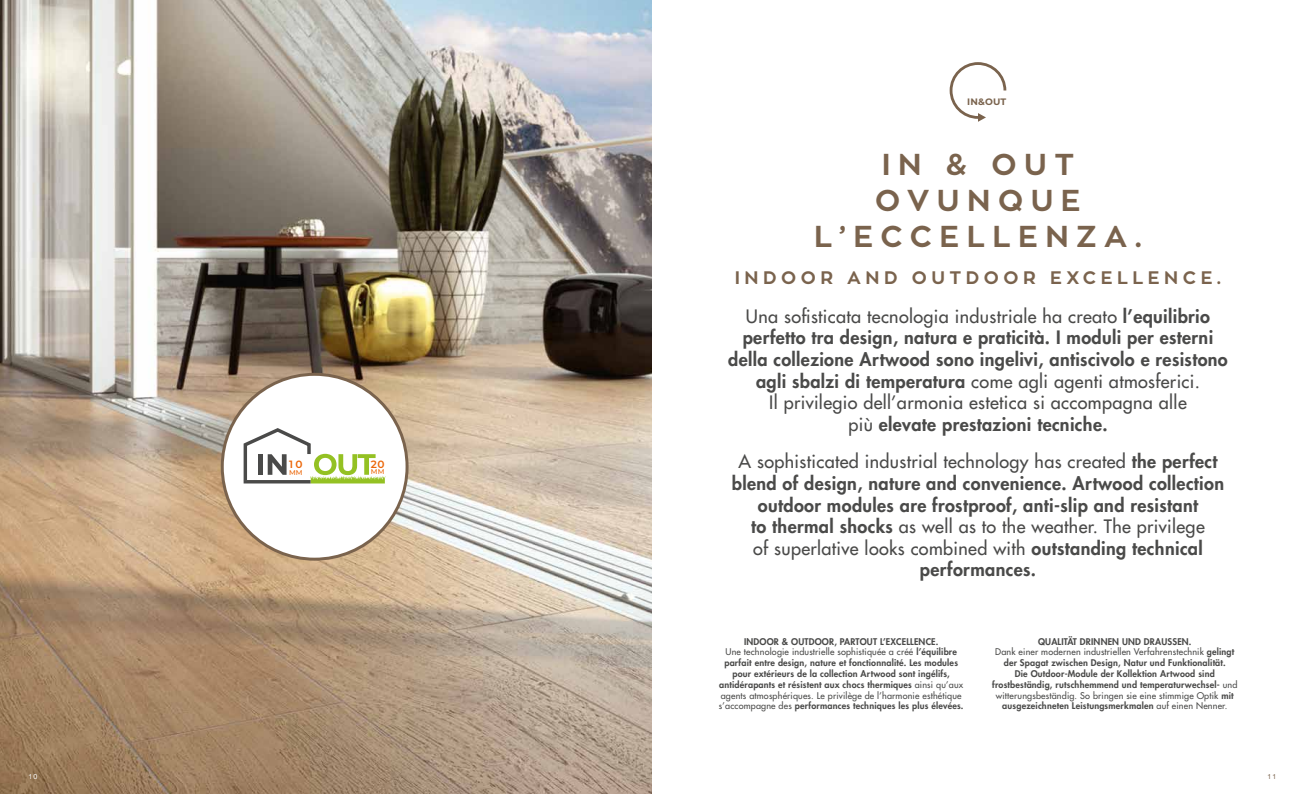
<style>
.page{position:relative;width:1304px;height:794px;background:#fff}
.page>*{position:absolute;margin:0;border:0;box-sizing:border-box;transform-origin:0 0}
.t1{font:700 30px/36px "Zona Pro";letter-spacing:.25em;color:#7a634d;text-align:center}
.t2{font:800 18px/21.6px "Futura Std";letter-spacing:.02em;color:#4a4a49;text-align:center}
.t3{font:700 18px "Zona Pro";letter-spacing:.25em;color:#7a634d}
.t4{font:600 10.6px "Montserrat";color:#ec6608}
.t5{font:700 9.3px "Montserrat";color:#7a634d}
.t6{font:800 9px/10.8px "Futura Std";letter-spacing:.02em;color:#4a4a49;text-align:center}
.t7{font:500 7px "Montserrat";color:#ec6608}
.t8{font:7px "Helvetica Neue LT Std";color:#fff}
.t9{font:7px "Helvetica Neue LT Std";color:#7a634d}
.s1{font-weight:500}
</style>
<div class="page">
<img style="left:0;top:0;width:652px;height:794px">
<div style="left:222px;top:374px;width:185px;height:185px;background:#fff;border-radius:50%"></div>
<svg style="left:243px;top:428px;width:143px;height:55px"></svg>
<svg style="left:950px;top:62px;width:56px;height:60px"></svg>
<p class="t5" style="left:967px;top:95px;width:41px">IN&amp;OUT</p>
<h1 class="t1" style="left:814px;top:146px;width:329px">IN &amp; OUT<br>OVUNQUE<br>L’ECCELLENZA.</h1>
<h2 class="t3" style="left:735px;top:266px;width:488px">INDOOR AND OUTDOOR EXCELLENCE.</h2>
<p class="t4" style="left:289px;top:457px;width:15px">10</p>
<p class="t7" style="left:289px;top:467px;width:15px">MM</p>
<p class="t4" style="left:371px;top:457px;width:15px">20</p>
<p class="t7" style="left:371px;top:467px;width:15px">MM</p>
<p class="t2" style="left:728px;top:305px;width:501px"><span class="s1">Una sofisticata tecnologia industriale ha creato</span> l’equilibrio perfetto tra design, natura e praticità. I moduli per esterni della collezione Artwood sono ingelivi, antiscivolo e resistono agli sbalzi di temperatura <span class="s1">come agli agenti atmosferici.<br>Il privilegio dell’armonia estetica si accompagna alle<br>più</span> elevate prestazioni tecniche.</p>
<p class="t2" style="left:732px;top:451px;width:494px"><span class="s1">A sophisticated industrial technology has created</span> the perfect blend of design, nature and convenience. Artwood collection outdoor modules are frostproof, anti-slip and resistant<br>to thermal shocks <span class="s1">as well as to the weather. The privilege<br>of superlative looks combined with</span> outstanding technical performances.</p>
<p class="t6" style="left:719px;top:636px;width:246px">INDOOR &amp; OUTDOOR, PARTOUT L’EXCELLENCE.<br><span class="s1">Une technologie industrielle sophistiquée a créé</span> l’équilibre parfait entre design, nature et fonctionnalité. Les modules pour extérieurs de la collection Artwood sont ingélifs, antidérapants et résistent aux chocs thermiques <span class="s1">ainsi qu’aux agents atmosphériques. Le privilège de l’harmonie esthétique s’accompagne des</span> performances techniques les plus élevées.</p>
<p class="t6" style="left:992px;top:636px;width:247px">QUALITÄT DRINNEN UND DRAUSSEN.<br><span class="s1">Dank einer modernen industriellen Verfahrenstechnik</span> gelingt der Spagat zwischen Design, Natur und Funktionalität.<br>Die Outdoor-Module der Kollektion Artwood sind frostbeständig, rutschhemmend und temperaturwechsel- <span class="s1">und witterungsbeständig. So bringen sie eine stimmige Optik</span> mit ausgezeichneten Leistungsmerkmalen <span class="s1">auf einen Nenner.</span></p>
<p class="t8" style="left:28px;top:772px;width:11px">10</p>
<p class="t9" style="left:1267px;top:772px;width:11px">11</p>
</div>
